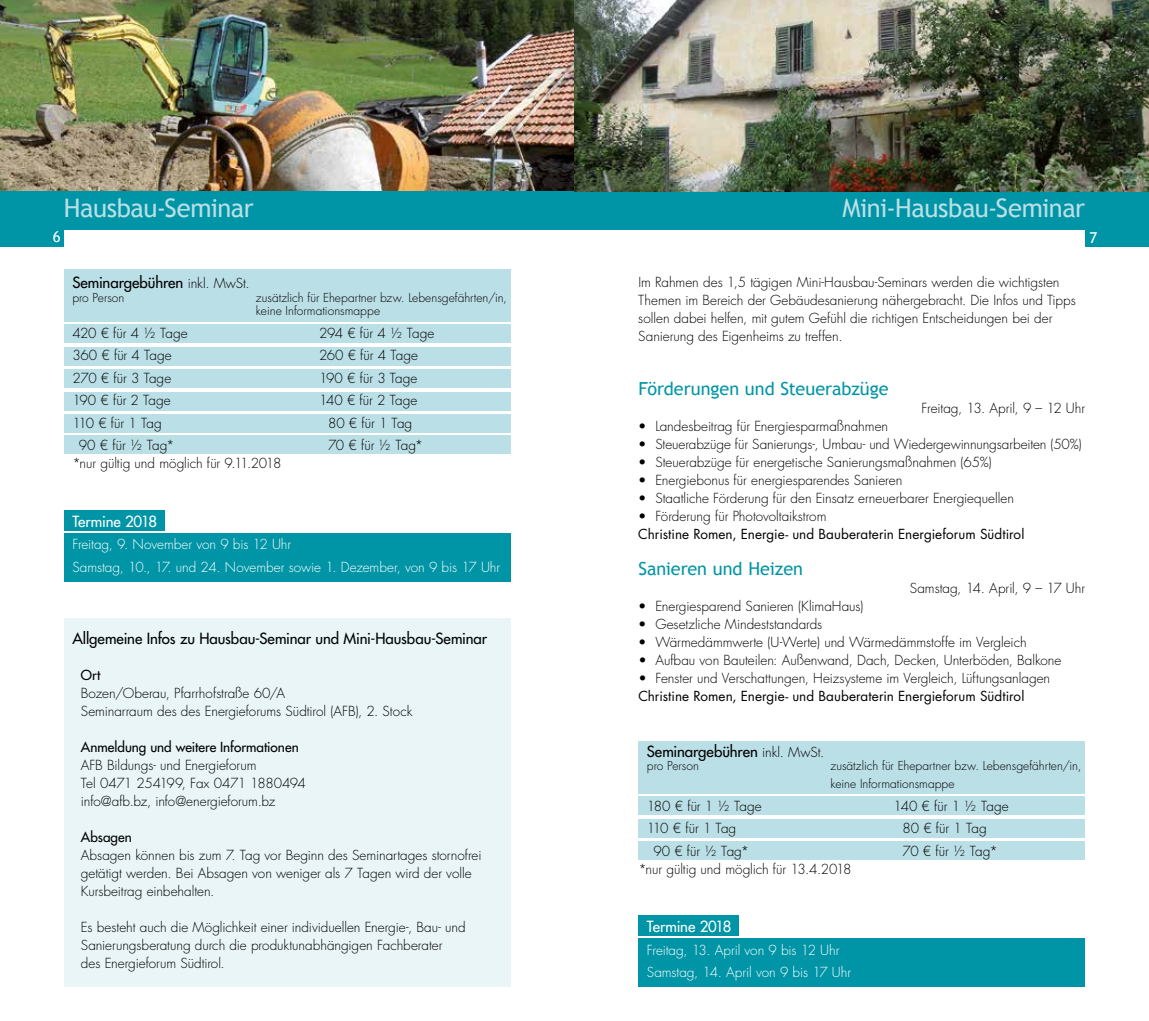
<style>
.page{position:relative;width:1149px;height:1021px;background:#fff}
.page>*{position:absolute;margin:0;border:0;box-sizing:border-box;transform-origin:0 0}
.t1{font:25.5px "Trebuchet MS";letter-spacing:-.02em;color:#bbdfe6}
.t2{font:18px "Trebuchet MS";color:#0095a6}
.t3{font:15px "Futura";letter-spacing:-.005em;color:#000}
.t4{font:15px "Futura";letter-spacing:-.02em;color:#fff}
.t5{font:15px "Trebuchet MS";color:#fff}
.t6{font:300 13.5px/18px "Futura";letter-spacing:-.005em;color:#000}
.t7{font:300 13.5px/22.5px "Futura";letter-spacing:-.005em;color:#fff}
.t8{font:13.5px "Futura";letter-spacing:.005em;color:#000}
.t9{font:13.5px "Futura";color:#000}
.t10{font:300 13.5px "Futura";letter-spacing:-.03em;color:#000}
.t11{font:300 12px/18px "Futura";letter-spacing:.005em;color:#000}
.s1{font-weight:300;font-size:13.5px}
</style>
<div class="page">
<div style="left:0;top:230px;width:64px;height:17px;background:#0095a6"></div>
<div style="left:1084px;top:230px;width:64px;height:17px;background:#0095a6"></div>
<div style="left:638px;top:938px;width:446px;height:48px;background:#0095a6"></div>
<div style="left:638px;top:915px;width:100px;height:21px;background:#0095a6"></div>
<div style="left:64px;top:533px;width:446px;height:49px;background:#0095a6"></div>
<div style="left:64px;top:510px;width:100px;height:21px;background:#0095a6"></div>
<div style="left:64px;top:618px;width:446px;height:368px;background:#e9f5f7"></div>
<div style="left:638px;top:741px;width:446px;height:52px;background:#bbdfe6"></div>
<div style="left:638px;top:796px;width:446px;height:19px;background:#bbdfe6"></div>
<div style="left:638px;top:841px;width:446px;height:19px;background:#bbdfe6"></div>
<div style="left:638px;top:819px;width:446px;height:19px;background:#bbdfe6"></div>
<div style="left:64px;top:414px;width:446px;height:18px;background:#bbdfe6"></div>
<div style="left:64px;top:269px;width:446px;height:52px;background:#bbdfe6"></div>
<div style="left:64px;top:325px;width:446px;height:18px;background:#bbdfe6"></div>
<div style="left:64px;top:392px;width:446px;height:19px;background:#bbdfe6"></div>
<div style="left:64px;top:369px;width:446px;height:19px;background:#bbdfe6"></div>
<div style="left:64px;top:348px;width:446px;height:18px;background:#bbdfe6"></div>
<div style="left:64px;top:436px;width:446px;height:18px;background:#bbdfe6"></div>
<img style="left:0;top:0;width:1148px;height:191px">
<div style="left:0;top:191px;width:1148px;height:39px;background:#0095a6"></div>
<h1 class="t1" style="left:64px;top:192px;width:191px">Hausbau-Seminar</h1>
<h1 class="t1" style="left:842px;top:192px;width:244px">Mini-Hausbau-Seminar</h1>
<p class="t5" style="left:53px;top:228px;width:9px">6</p>
<p class="t5" style="left:1089px;top:229px;width:9px">7</p>
<p class="t3" style="left:72px;top:273px;width:179px">Seminargebühren <span class="s1">inkl. MwSt.</span></p>
<p class="t11" style="left:72px;top:289px;width:54px">pro Person</p>
<p class="t11" style="left:256px;top:291px;width:252px;line-height:13.5px">zusätzlich für Ehepartner bzw. Lebensgefährten/in, keine Informationsmappe</p>
<p class="t6" style="left:72px;top:324px;width:117px">420 € für 4 ½ Tage</p>
<p class="t6" style="left:319px;top:324px;width:117px">294 € für 4 ½ Tage</p>
<p class="t6" style="left:72px;top:347px;width:101px">360 € für 4 Tage</p>
<p class="t6" style="left:319px;top:347px;width:100px">260 € für 4 Tage</p>
<p class="t6" style="left:72px;top:369px;width:100px">270 € für 3 Tage</p>
<p class="t6" style="left:319px;top:369px;width:100px">190 € für 3 Tage</p>
<p class="t6" style="left:72px;top:392px;width:100px">190 € für 2 Tage</p>
<p class="t6" style="left:319px;top:392px;width:100px">140 € für 2 Tage</p>
<p class="t10" style="left:72px;top:415px;width:91px">110 € für 1 Tag</p>
<p class="t6" style="left:328px;top:414px;width:86px">80 € für 1 Tag</p>
<p class="t6" style="left:79px;top:437px;width:97px">90 € für ½ Tag*</p>
<p class="t6" style="left:328px;top:437px;width:97px">70 € für ½ Tag*</p>
<p class="t6" style="left:72px;top:455px;width:210px">*nur gültig und möglich für 9.11.2018</p>
<p class="t4" style="left:72px;top:512px;width:86px">Termine 2018</p>
<p class="t7" style="left:72px;top:533px;width:429px">Freitag, 9. November von 9 bis 12 Uhr<br>Samstag, 10., 17. und 24. November sowie 1. Dezember, von 9 bis 17 Uhr</p>
<p class="t3" style="left:72px;top:628px;width:416px">Allgemeine Infos zu Hausbau-Seminar und Mini-Hausbau-Seminar</p>
<p class="t9" style="left:81px;top:666px;width:21px">Ort</p>
<p class="t6" style="left:81px;top:684px;width:333px">Bozen/Oberau, Pfarrhofstraße 60/A<br>Seminarraum des des Energieforums Südtirol (AFB), 2. Stock</p>
<p class="t9" style="left:81px;top:738px;width:219px">Anmeldung und weitere Informationen</p>
<p class="t6" style="left:81px;top:756px;width:226px">AFB Bildungs- und Energieforum<br>Tel 0471 254199, Fax 0471 1880494 info@afb.bz, info@energieforum.bz</p>
<p class="t9" style="left:81px;top:828px;width:53px">Absagen</p>
<p class="t6" style="left:81px;top:846px;width:409px">Absagen können bis zum 7. Tag vor Beginn des Seminartages stornofrei - getätigt werden. Bei Absagen von weniger als 7 Tagen wird der volle<br>Kursbeitrag einbehalten.</p>
<p class="t6" style="left:81px;top:918px;width:386px">Es besteht auch die Möglichkeit einer individuellen Energie-, Bau- und<br>Sanierungsberatung durch die produktunabhängigen Fachberater<br>des Energieforum Südtirol.</p>
<p class="t6" style="left:638px;top:273px;width:439px">Im Rahmen des 1,5 tägigen Mini-Hausbau-Seminars werden die wichtigsten Themen im Bereich der Gebäudesanierung nähergebracht. Die Infos und Tipps sollen dabei helfen, mit gutem Gefühl die richtigen Entscheidungen bei der Sanierung des Eigenheims zu treffen.</p>
<h2 class="t2" style="left:638px;top:378px;width:252px">Förderungen und Steuerabzüge</h2>
<p class="t6" style="left:921px;top:399px;width:165px">Freitag, 13. April, 9 – 12 Uhr</p>
<p class="t6" style="left:638px;top:417px;width:251px">• Landesbeitrag für Energiesparmaßnahmen</p>
<p class="t6" style="left:638px;top:435px;width:444px">• Steuerabzüge für Sanierungs-, Umbau- und Wiedergewinnungsarbeiten (50%)</p>
<p class="t6" style="left:638px;top:453px;width:355px">• Steuerabzüge für energetische Sanierungsmaßnahmen (65%)</p>
<p class="t6" style="left:638px;top:471px;width:265px">• Energiebonus für energiesparendes Sanieren</p>
<p class="t6" style="left:638px;top:489px;width:377px">• Staatliche Förderung für den Einsatz erneuerbarer Energiequellen</p>
<p class="t6" style="left:638px;top:507px;width:190px">• Förderung für Photovoltaikstrom</p>
<p class="t8" style="left:638px;top:525px;width:387px">Christine Romen, Energie- und Bauberaterin Energieforum Südtirol</p>
<h2 class="t2" style="left:638px;top:558px;width:166px">Sanieren und Heizen</h2>
<p class="t6" style="left:909px;top:579px;width:177px">Samstag, 14. April, 9 – 17 Uhr</p>
<p class="t6" style="left:638px;top:597px;width:227px">• Energiesparend Sanieren (KlimaHaus)</p>
<p class="t6" style="left:638px;top:615px;width:185px">• Gesetzliche Mindeststandards</p>
<p class="t6" style="left:638px;top:633px;width:390px">• Wärmedämmwerte (U-Werte) und Wärmedämmstoffe im Vergleich</p>
<p class="t6" style="left:638px;top:651px;width:424px">• Aufbau von Bauteilen: Außenwand, Dach, Decken, Unterböden, Balkone</p>
<p class="t6" style="left:638px;top:669px;width:413px">• Fenster und Verschattungen, Heizsysteme im Vergleich, Lüftungsanlagen</p>
<p class="t8" style="left:638px;top:687px;width:387px">Christine Romen, Energie- und Bauberaterin Energieforum Südtirol</p>
<p class="t3" style="left:646px;top:741px;width:179px">Seminargebühren <span class="s1">inkl. MwSt.</span></p>
<p class="t11" style="left:646px;top:757px;width:54px">pro Person</p>
<p class="t11" style="left:830px;top:757px;width:252px">zusätzlich für Ehepartner bzw. Lebensgefährten/in, keine Informationsmappe</p>
<p class="t6" style="left:646px;top:797px;width:116px">180 € für 1 ½ Tage</p>
<p class="t6" style="left:893px;top:797px;width:116px">140 € für 1 ½ Tage</p>
<p class="t10" style="left:646px;top:820px;width:91px">110 € für 1 Tag</p>
<p class="t6" style="left:902px;top:819px;width:86px">80 € für 1 Tag</p>
<p class="t6" style="left:653px;top:842px;width:97px">90 € für ½ Tag*</p>
<p class="t6" style="left:902px;top:842px;width:97px">70 € für ½ Tag*</p>
<p class="t6" style="left:638px;top:860px;width:215px">*nur gültig und möglich für 13.4.2018</p>
<p class="t4" style="left:646px;top:917px;width:86px">Termine 2018</p>
<p class="t7" style="left:646px;top:938px;width:206px">Freitag, 13. April von 9 bis 12 Uhr<br>Samstag, 14. April von 9 bis 17 Uhr</p>
</div>
